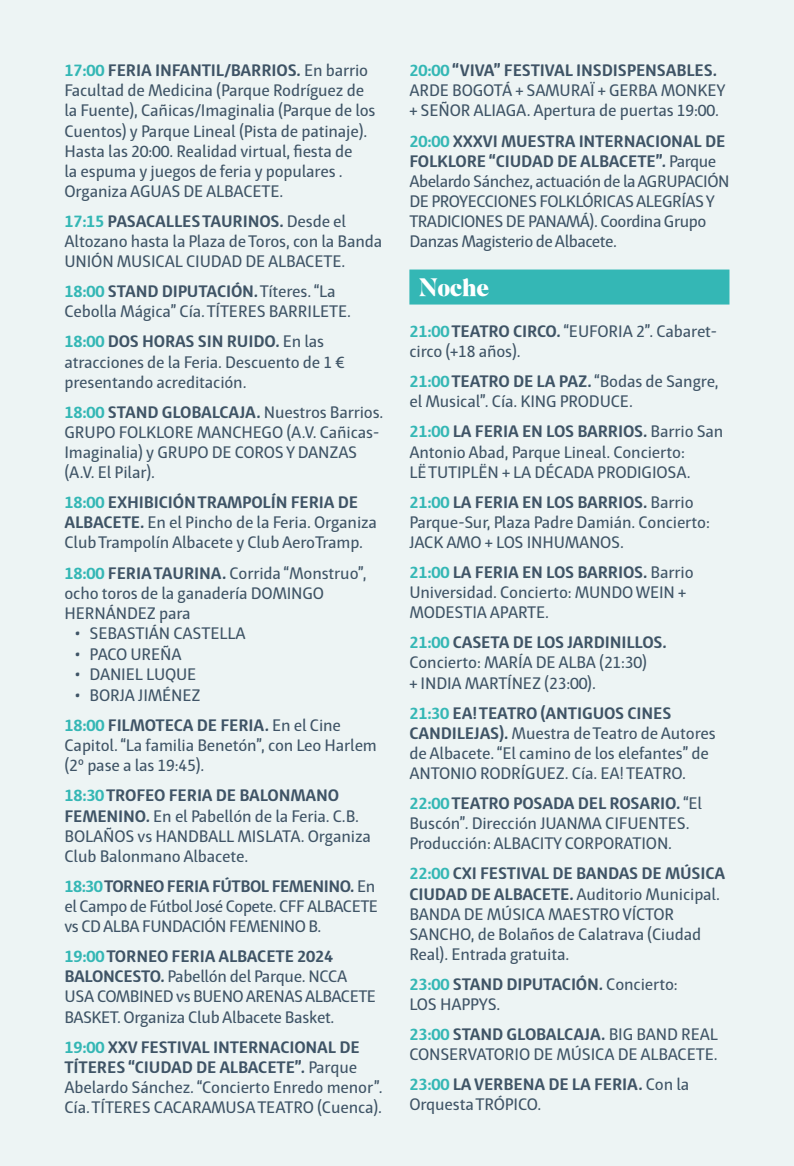
<style>
.page{position:relative;width:794px;height:1166px;background:#edf4f4}
.page>*{position:absolute;margin:0;border:0;box-sizing:border-box;transform-origin:0 0}
.t1{font:22.75px "Karmella";color:#fff}
.t2{font:17.15px/20.1px "Haptic Pro";letter-spacing:-.01em;color:#3f5466}
.t3{font:17.15px/20.1px "Haptic Pro";letter-spacing:-.03em;color:#3f5466}
.s1{font-weight:700;color:#34b7b5}
.s2{font-weight:700}
</style>
<div class="page">
<div style="left:409px;top:269px;width:320px;height:35px;background:#34b7b5"></div>
<p class="t2" style="left:64px;top:60px;width:312px"><span class="s1">17:00</span> <span class="s2">FERIA INFANTIL/BARRIOS.</span> En barrio Facultad de Medicina (Parque Rodríguez de la Fuente), Cañicas/Imaginalia (Parque de los Cuentos) y Parque Lineal (Pista de patinaje).<br>Hasta las 20:00. Realidad virtual, fiesta de<br>la espuma y juegos de feria y populares .<br>Organiza AGUAS DE ALBACETE.</p>
<p class="t2" style="left:64px;top:211px;width:319px"><span class="s1">17:15</span> <span class="s2">PASACALLES TAURINOS.</span> Desde el<br>Altozano hasta la Plaza de Toros, con la Banda<br>UNIÓN MUSICAL CIUDAD DE ALBACETE.</p>
<p class="t2" style="left:64px;top:281px;width:288px"><span class="s1">18:00</span> <span class="s2">STAND DIPUTACIÓN.</span> Títeres. “La<br>Cebolla Mágica” Cía. TÍTERES BARRILETE.</p>
<p class="t2" style="left:64px;top:332px;width:281px"><span class="s1">18:00</span> <span class="s2">DOS HORAS SIN RUIDO.</span> En las atracciones de la Feria. Descuento de 1 € presentando acreditación.</p>
<p class="t2" style="left:64px;top:402px;width:320px"><span class="s1">18:00</span> <span class="s2">STAND GLOBALCAJA.</span> Nuestros Barrios.<br>GRUPO FOLKLORE MANCHEGO (A.V. Cañicas-Imaginalia) y GRUPO DE COROS Y DANZAS (A.V. El Pilar).</p>
<p class="t2" style="left:64px;top:492px;width:314px"><span class="s1">18:00</span> <span class="s2">EXHIBICIÓN TRAMPOLÍN FERIA DE<br>ALBACETE.</span> En el Pincho de la Feria. Organiza<br>Club Trampolín Albacete y Club AeroTramp.</p>
<p class="t2" style="left:64px;top:563px;width:304px"><span class="s1">18:00</span> <span class="s2">FERIA TAURINA.</span> Corrida “Monstruo”, ocho toros de la ganadería DOMINGO<br>HERNÁNDEZ para</p>
<p class="t2" style="left:74px;top:623px;width:173px">• SEBASTIÁN CASTELLA</p>
<p class="t2" style="left:74px;top:644px;width:109px">• PACO UREÑA</p>
<p class="t2" style="left:74px;top:665px;width:124px">• DANIEL LUQUE</p>
<p class="t2" style="left:64px;top:680px;width:278px;line-height:30.1px;text-indent:10px">• BORJA JIMÉNEZ<br><span class="s1">18:00</span> <span class="s2">FILMOTECA DE FERIA.</span> En el Cine</p>
<p class="t2" style="left:64px;top:735px;width:314px">Capitol. “La familia Benetón”, con Leo Harlem (2º pase a las 19:45).</p>
<p class="t2" style="left:64px;top:785px;width:308px"><span class="s1">18:30</span> <span class="s2">TROFEO FERIA DE BALONMANO FEMENINO.</span> En el Pabellón de la Feria. C.B.<br>BOLAÑOS vs HANDBALL MISLATA. Organiza Club Balonmano Albacete.</p>
<p class="t3" style="left:64px;top:876px;width:315px"><span class="s1">18:30</span> <span class="s2">TORNEO FERIA FÚTBOL FEMENINO.</span> En el Campo de Fútbol José Copete. CFF ALBACETE vs CD ALBA FUNDACIÓN FEMENINO B.</p>
<p class="t2" style="left:64px;top:946px;width:313px"><span class="s1">19:00</span> <span class="s2">TORNEO FERIA ALBACETE 2024<br>BALONCESTO.</span> Pabellón del Parque. NCCA USA COMBINED vs BUENO ARENAS ALBACETE BASKET. Organiza Club Albacete Basket.</p>
<p class="t2" style="left:64px;top:1036px;width:320px"><span class="s1">19:00</span> <span class="s2">XXV FESTIVAL INTERNACIONAL DE TÍTERES “CIUDAD DE ALBACETE”.</span> Parque Abelardo Sánchez. “Concierto Enredo menor”.<br>Cía. TÍTERES CACARAMUSA TEATRO (Cuenca).</p>
<p class="t2" style="left:409px;top:60px;width:318px"><span class="s1">20:00</span> <span class="s2">“VIVA” FESTIVAL INSDISPENSABLES.<br></span>ARDE BOGOTÁ + SAMURAÏ + GERBA MONKEY + SEÑOR ALIAGA. Apertura de puertas 19:00.</p>
<p class="t3" style="left:409px;top:131px;width:321px"><span class="s1">20:00</span> <span class="s2">XXXVI MUESTRA INTERNACIONAL DE FOLKLORE “CIUDAD DE ALBACETE”.</span> Parque Abelardo Sánchez, actuación de la AGRUPACIÓN DE PROYECCIONES FOLKLÓRICAS ALEGRÍAS Y TRADICIONES DE PANAMÁ). Coordina Grupo Danzas Magisterio de Albacete.</p>
<h1 class="t1" style="left:419px;top:272px;width:71px">Noche</h1>
<p class="t2" style="left:409px;top:321px;width:309px"><span class="s1">21:00</span> <span class="s2">TEATRO CIRCO.</span> “EUFORIA 2”. Cabaret&shy;circo (+18 años).</p>
<p class="t2" style="left:409px;top:371px;width:311px"><span class="s1">21:00</span> <span class="s2">TEATRO DE LA PAZ.</span> “Bodas de Sangre, el Musical”. Cía. KING PRODUCE.</p>
<p class="t2" style="left:409px;top:421px;width:316px"><span class="s1">21:00</span> <span class="s2">LA FERIA EN LOS BARRIOS.</span> Barrio San<br>Antonio Abad, Parque Lineal. Concierto:<br>LË TUTIPLËN + LA DÉCADA PRODIGIOSA.</p>
<p class="t2" style="left:409px;top:492px;width:302px"><span class="s1">21:00</span> <span class="s2">LA FERIA EN LOS BARRIOS.</span> Barrio<br>Parque-Sur, Plaza Padre Damián. Concierto:<br>JACK AMO + LOS INHUMANOS.</p>
<p class="t2" style="left:409px;top:562px;width:286px"><span class="s1">21:00</span> <span class="s2">LA FERIA EN LOS BARRIOS.</span> Barrio<br>Universidad. Concierto: MUNDO WEIN +<br>MODESTIA APARTE.</p>
<p class="t2" style="left:409px;top:632px;width:259px"><span class="s1">21:00</span> <span class="s2">CASETA DE LOS JARDINILLOS.<br></span>Concierto: MARÍA DE ALBA (21:30)<br>+ INDIA MARTÍNEZ (23:00).</p>
<p class="t2" style="left:409px;top:703px;width:308px"><span class="s1">21:30</span> <span class="s2">EA! TEATRO (ANTIGUOS CINES CANDILEJAS).</span> Muestra de Teatro de Autores de Albacete. “El camino de los elefantes” de ANTONIO RODRÍGUEZ. Cía. EA! TEATRO.</p>
<p class="t2" style="left:409px;top:793px;width:294px"><span class="s1">22:00</span> <span class="s2">TEATRO POSADA DEL ROSARIO.</span> “El<br>Buscón”. Dirección JUANMA CIFUENTES.<br>Producción: ALBACITY CORPORATION.</p>
<p class="t2" style="left:409px;top:863px;width:317px"><span class="s1">22:00</span> <span class="s2">CXI FESTIVAL DE BANDAS DE MÚSICA CIUDAD DE ALBACETE.</span> Auditorio Municipal.<br>BANDA DE MÚSICA MAESTRO VÍCTOR SANCHO, de Bolaños de Calatrava (Ciudad Real). Entrada gratuita.</p>
<p class="t2" style="left:409px;top:974px;width:270px"><span class="s1">23:00</span> <span class="s2">STAND DIPUTACIÓN.</span> Concierto:<br>LOS HAPPYS.</p>
<p class="t2" style="left:409px;top:1024px;width:310px"><span class="s1">23:00</span> <span class="s2">STAND GLOBALCAJA.</span> BIG BAND REAL<br>CONSERVATORIO DE MÚSICA DE ALBACETE.</p>
<p class="t2" style="left:409px;top:1074px;width:281px"><span class="s1">23:00</span> <span class="s2">LA VERBENA DE LA FERIA.</span> Con la<br>Orquesta TRÓPICO.</p>
</div>
